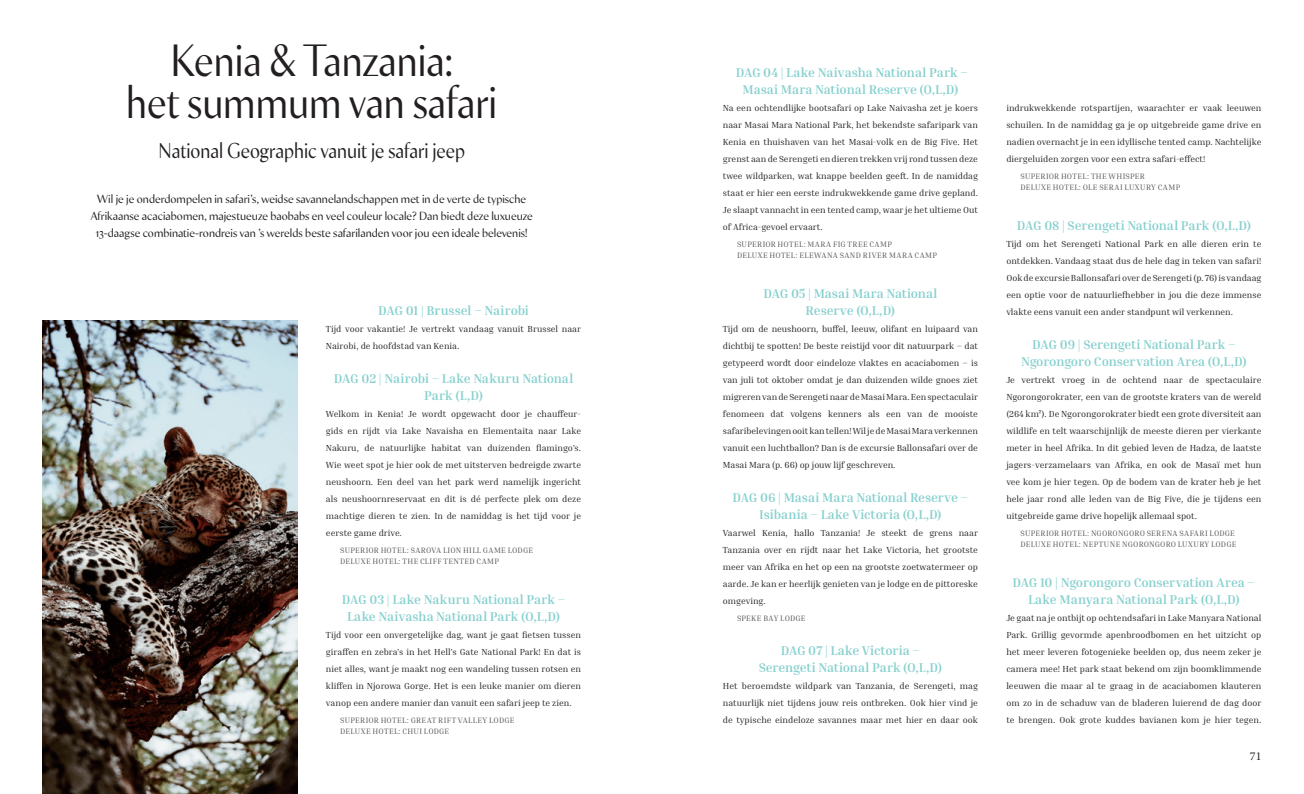
<style>
.page{position:relative;width:1304px;height:794px;background:#fff}
.page>*{position:absolute;margin:0;border:0;box-sizing:border-box;transform-origin:0 0}
.t1{font:42px/42px "Min Sans";color:#231f20;text-align:center;scale:.9 1}
.t2{font:20px "Min Sans";color:#231f20;scale:.9 1}
.t3{font:700 13px/17px "Inria Serif";letter-spacing:-.005em;color:#85d0ce;text-align:center}
.t4{font:12px "Minion Pro";color:#231f20}
.t5{font:11px/17px "Min Sans";color:#231f20;text-align:center}
.t6{font:9px/17px "Inria Serif";color:#231f20;text-align:justify}
.t7{font:8px/11px "Inria Serif";letter-spacing:.045em;color:#57585a}
.t8{font:8px "Inria Serif";letter-spacing:.02em;color:#57585a}
</style>
<div class="page">
<img style="left:43px;top:320px;width:255px;height:474px">
<h1 class="t1" style="left:126px;top:40px;width:414px">Kenia &amp; Tanzania:<br>het summum van safari</h1>
<h2 class="t2" style="left:159px;top:139px;width:342px">National Geographic vanuit je safari jeep</h2>
<p class="t5" style="left:91px;top:191px;width:444px">Wil je je onderdompelen in safari’s, weidse savannelandschappen met in de verte de typische<br>Afrikaanse acaciabomen, majestueuze baobabs en veel couleur locale? Dan biedt deze luxueuze<br>13-daagse combinatie-rondreis van ’s werelds beste safarilanden voor jou een ideale belevenis!</p>
<h3 class="t3" style="left:378px;top:301px;width:152px">DAG 01 | Brussel – Nairobi</h3>
<p class="t6" style="left:326px;top:320px;width:257px">Tijd voor vakantie! Je vertrekt vandaag vanuit Brussel naar<br>Nairobi, de hoofdstad van Kenia.</p>
<h3 class="t3" style="left:334px;top:369px;width:241px">DAG 02 | Nairobi – Lake Nakuru National<br>Park (L,D)</h3>
<p class="t6" style="left:326px;top:405px;width:257px">Welkom in Kenia! Je wordt opgewacht door je chauffeur&shy;gids en rijdt via Lake Navaisha en Elementaita naar Lake Nakuru, de natuurlijke habitat van duizenden flamingo’s.<br>Wie weet spot je hier ook de met uitsterven bedreigde zwarte neushoorn. Een deel van het park werd namelijk ingericht als neushoornreservaat en dit is dé perfecte plek om deze machtige dieren te zien. In de namiddag is het tijd voor je eerste game drive.</p>
<p class="t7" style="left:340px;top:544px;width:194px">SUPERIOR HOTEL: SAROVA LION HILL GAME LODGE<br>DELUXE HOTEL: THE CLIFF TENTED CAMP</p>
<h3 class="t3" style="left:342px;top:590px;width:225px">DAG 03 | Lake Nakuru National Park –<br>Lake Naivasha National Park (O,L,D)</h3>
<p class="t6" style="left:326px;top:626px;width:257px">Tijd voor een onvergetelijke dag, want je gaat fietsen tussen giraffen en zebra’s in het Hell’s Gate National Park! En dat is niet alles, want je maakt nog een wandeling tussen rotsen en kliffen in Njorowa Gorge. Het is een leuke manier om dieren vanop een andere manier dan vanuit een safari jeep te zien.</p>
<p class="t7" style="left:340px;top:714px;width:176px">SUPERIOR HOTEL: GREAT RIFT VALLEY LODGE<br>DELUXE HOTEL: CHUI LODGE</p>
<h3 class="t3" style="left:736px;top:63px;width:234px">DAG 04 | Lake Naivasha National Park –<br>Masai Mara National Reserve (O,L,D)</h3>
<p class="t6" style="left:723px;top:99px;width:257px">Na een ochtendlijke bootsafari op Lake Naivasha zet je koers naar Masai Mara National Park, het bekendste safaripark van Kenia en thuishaven van het Masai-volk en de Big Five. Het grenst aan de Serengeti en dieren trekken vrij rond tussen deze twee wildparken, wat knappe beelden geeft. In de namiddag staat er hier een eerste indrukwekkende game drive gepland.<br>Je slaapt vannacht in een tented camp, waar je het ultieme Out of Africa-gevoel ervaart.</p>
<p class="t7" style="left:737px;top:238px;width:202px">SUPERIOR HOTEL: MARA FIG TREE CAMP<br>DELUXE HOTEL: ELEWANA SAND RIVER MARA CAMP</p>
<h3 class="t3" style="left:763px;top:284px;width:175px">DAG 05 | Masai Mara National<br>Reserve (O,L,D)</h3>
<p class="t6" style="left:723px;top:320px;width:257px">Tijd om de neushoorn, buffel, leeuw, olifant en luipaard van dichtbij te spotten! De beste reistijd voor dit natuurpark – dat getypeerd wordt door eindeloze vlaktes en acaciabomen – is van juli tot oktober omdat je dan duizenden wilde gnoes ziet migreren van de Serengeti naar de Masai Mara. Een spectaculair fenomeen dat volgens kenners als een van de mooiste safaribelevingen ooit kan tellen! Wil je de Masai Mara verkennen vanuit een luchtballon? Dan is de excursie Ballonsafari over de Masai Mara (p. 66) op jouw lijf geschreven.</p>
<h3 class="t3" style="left:732px;top:488px;width:237px">DAG 06 | Masai Mara National Reserve –<br>Isibania – Lake Victoria (O,L,D)</h3>
<p class="t6" style="left:723px;top:524px;width:257px">Vaarwel Kenia, hallo Tanzania! Je steekt de grens naar Tanzania over en rijdt naar het Lake Victoria, het grootste meer van Afrika en het op een na grootste zoetwatermeer op aarde. Je kan er heerlijk genieten van je lodge en de pittoreske omgeving.</p>
<p class="t8" style="left:737px;top:613px;width:70px">SPEKE BAY LODGE</p>
<h3 class="t3" style="left:759px;top:641px;width:185px">DAG 07 | Lake Victoria –<br>Serengeti National Park (O,L,D)</h3>
<p class="t6" style="left:723px;top:677px;width:257px">Het beroemdste wildpark van Tanzania, de Serengeti, mag natuurlijk niet tijdens jouw reis ontbreken. Ook hier vind je de typische eindeloze savannes maar met hier en daar ook</p>
<p class="t6" style="left:1006px;top:99px;width:257px">indrukwekkende rotspartijen, waarachter er vaak leeuwen schuilen. In de namiddag ga je op uitgebreide game drive en nadien overnacht je in een idyllische tented camp. Nachtelijke diergeluiden zorgen voor een extra safari-effect!</p>
<p class="t7" style="left:1020px;top:170px;width:161px">SUPERIOR HOTEL: THE WHISPER<br>DELUXE HOTEL: OLE SERAI LUXURY CAMP</p>
<h3 class="t3" style="left:1017px;top:216px;width:236px">DAG 08 | Serengeti National Park (O,L,D)</h3>
<p class="t6" style="left:1006px;top:235px;width:257px">Tijd om het Serengeti National Park en alle dieren erin te ontdekken. Vandaag staat dus de hele dag in teken van safari!<br>Ook de excursie Ballonsafari over de Serengeti (p. 76) is vandaag een optie voor de natuurliefhebber in jou die deze immense vlakte eens vanuit een ander standpunt wil verkennen.</p>
<h3 class="t3" style="left:1021px;top:335px;width:227px">DAG 09 | Serengeti National Park –<br>Ngorongoro Conservation Area (O,L,D)</h3>
<p class="t6" style="left:1006px;top:371px;width:257px">Je vertrekt vroeg in de ochtend naar de spectaculaire Ngorongorokrater, een van de grootste kraters van de wereld (264 km²). De Ngorongorokrater biedt een grote diversiteit aan wildlife en telt waarschijnlijk de meeste dieren per vierkante meter in heel Afrika. In dit gebied leven de Hadza, de laatste jagers-verzamelaars van Afrika, en ook de Masaï met hun vee kom je hier tegen. Op de bodem van de krater heb je het hele jaar rond alle leden van de Big Five, die je tijdens een uitgebreide game drive hopelijk allemaal spot.</p>
<p class="t7" style="left:1020px;top:527px;width:217px">SUPERIOR HOTEL: NGORONGORO SERENA SAFARI LODGE<br>DELUXE HOTEL: NEPTUNE NGORONGORO LUXURY LODGE</p>
<h3 class="t3" style="left:1013px;top:573px;width:244px">DAG 10 | Ngorongoro Conservation Area –<br>Lake Manyara National Park (O,L,D)</h3>
<p class="t6" style="left:1006px;top:609px;width:257px">Je gaat na je ontbijt op ochtendsafari in Lake Manyara National Park. Grillig gevormde apenbroodbomen en het uitzicht op het meer leveren fotogenieke beelden op, dus neem zeker je camera mee! Het park staat bekend om zijn boomklimmende leeuwen die maar al te graag in de acaciabomen klauteren om zo in de schaduw van de bladeren luierend de dag door te brengen. Ook grote kuddes bavianen kom je hier tegen.</p>
<h3 class="t4" style="left:1250px;top:748px;width:13px">71</h3>
</div>
